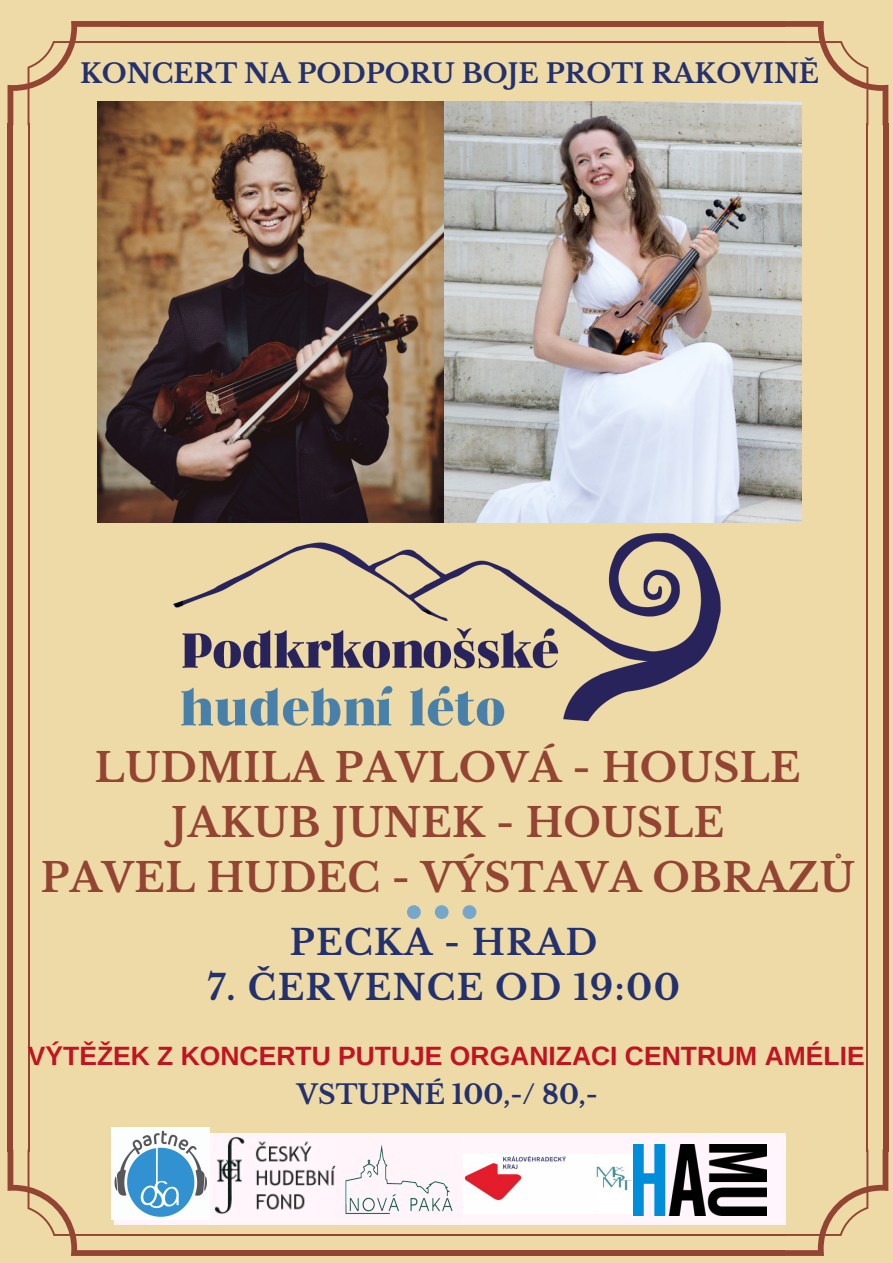
<style>
.page{position:relative;width:893px;height:1263px;background:#eddaa6}
.page>*{position:absolute;margin:0;border:0;box-sizing:border-box;transform-origin:0 0}
.t1{font:700 39.75px/55.1px "Libre Baskerville";letter-spacing:.01em;color:#934433;text-align:center}
.t2{font:700 34.72px "Libre Baskerville";letter-spacing:.04em;color:#24316f}
.t3{font:700 26.47px "Libre Baskerville";color:#24316f}
.t4{font:700 26.47px "Arimo";color:#c11321}
</style>
<div class="page">
<svg style="left:8px;top:21px;width:113px;height:104px"></svg>
<hr style="left:28px;top:123px;width:1px;height:1028px;background:#934433">
<div style="left:8px;top:123px;width:5px;height:1028px;background:#934433"></div>
<svg style="left:8px;top:1149px;width:113px;height:107px"></svg>
<hr style="left:121px;top:1234px;width:664px;height:2px;background:#934433">
<div style="left:121px;top:1250px;width:664px;height:6px;background:#934433"></div>
<svg style="left:785px;top:1149px;width:103px;height:107px"></svg>
<div style="left:883px;top:123px;width:5px;height:1028px;background:#934433"></div>
<hr style="left:866px;top:123px;width:2px;height:1028px;background:#934433">
<svg style="left:785px;top:21px;width:103px;height:104px"></svg>
<hr style="left:121px;top:41px;width:664px;height:2px;background:#934433">
<div style="left:121px;top:21px;width:664px;height:6px;background:#934433"></div>
<img style="left:97px;top:362px;width:705px;height:364px">
<img style="left:443px;top:101px;width:359px;height:421px">
<svg style="left:407px;top:905px;width:14px;height:14px"></svg>
<div style="left:435px;top:905px;width:14px;height:14px;background:#76a7cb;border-radius:50%"></div>
<div style="left:463px;top:905px;width:13px;height:14px;background:#76a7cb;border-radius:50%"></div>
<div style="left:114px;top:1133px;width:672px;height:92px;background:#fff5fb"></div>
<img style="left:111px;top:1128px;width:98px;height:91px">
<img style="left:214px;top:1137px;width:121px;height:77px">
<img style="left:335px;top:1144px;width:118px;height:71px">
<img style="left:633px;top:1145px;width:133px;height:71px">
<img style="left:98px;top:101px;width:345px;height:421px">
<img style="left:464px;top:1155px;width:168px;height:46px">
<p class="t3" style="left:80px;top:57px;width:740px">KONCERT NA PODPORU BOJE PROTI RAKOVINĚ</p>
<p class="t1" style="left:41px;top:740px;width:815px">LUDMILA PAVLOVÁ - HOUSLE<br>JAKUB JUNEK - HOUSLE<br>PAVEL HUDEC - VÝSTAVA OBRAZŮ</p>
<p class="t2" style="left:290px;top:921px;width:309px">PECKA - HRAD</p>
<p class="t2" style="left:207px;top:966px;width:474px">7. ČERVENCE OD 19:00</p>
<p class="t4" style="left:28px;top:1041px;width:838px">VÝTĚŽEK Z KONCERTU PUTUJE ORGANIZACI CENTRUM AMÉLIE</p>
<p class="t3" style="left:297px;top:1078px;width:303px">VSTUPNÉ 100,-/ 80,-</p>
</div>
